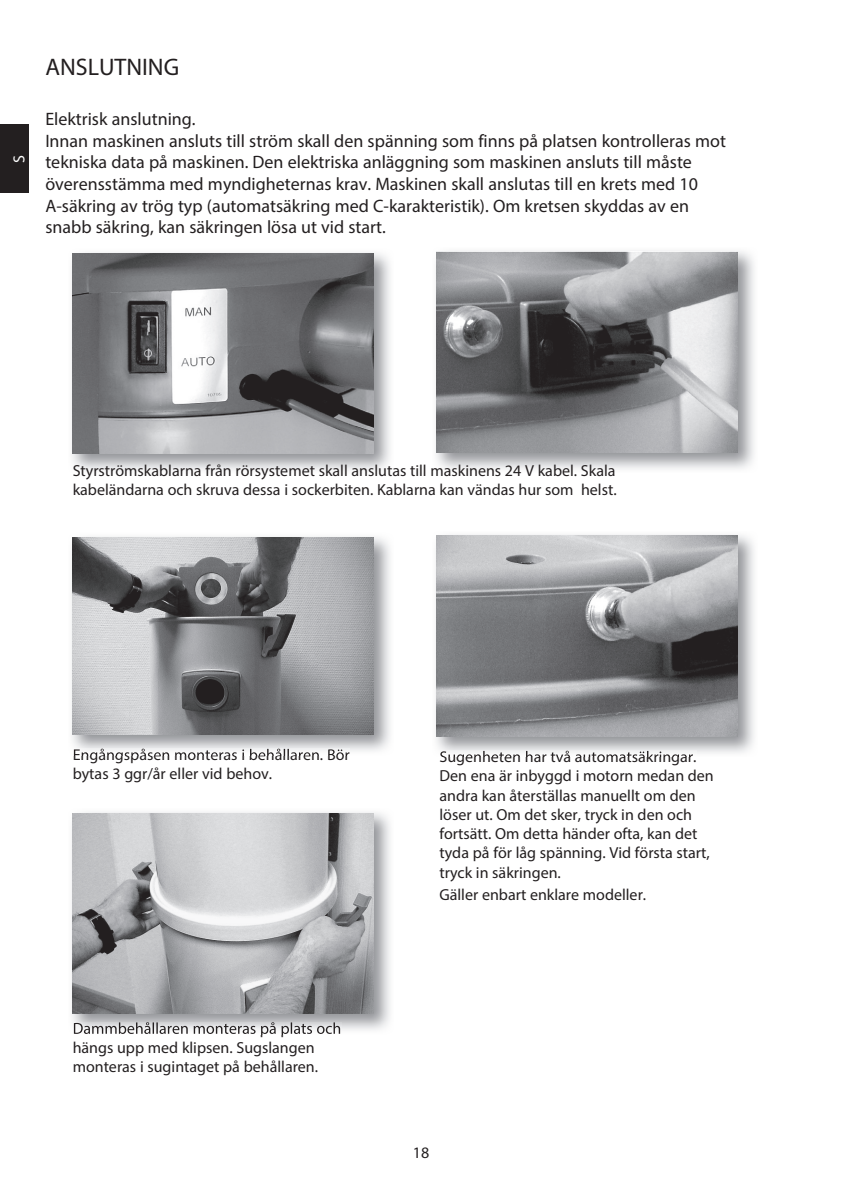
<style>
.page{position:relative;width:842px;height:1191px;background:#fff}
.page>*{position:absolute;margin:0;border:0;box-sizing:border-box;transform-origin:0 0}
.t1{font:24px "Myriad Pro";color:#231f20}
.t2{font:18px/21.6px "Myriad Pro";color:#231f20}
.t3{font:16px/19.2px "Myriad Pro";color:#231f20}
.t4{font:16px "Myriad Pro";color:#fff}
</style>
<div class="page">
<div style="left:0;top:125px;width:28px;height:68px;background:#231f20"></div>
<img style="left:72px;top:253px;width:318px;height:217px">
<img style="left:73px;top:253px;width:300px;height:200px">
<img style="left:72px;top:537px;width:318px;height:218px">
<img style="left:74px;top:748px;width:276px;height:7px">
<img style="left:73px;top:537px;width:300px;height:197px">
<img style="left:72px;top:812px;width:318px;height:222px">
<img style="left:74px;top:1022px;width:267px;height:12px">
<img style="left:73px;top:813px;width:300px;height:200px">
<img style="left:436px;top:251px;width:318px;height:218px">
<img style="left:437px;top:252px;width:300px;height:200px">
<img style="left:436px;top:535px;width:318px;height:218px">
<img style="left:440px;top:750px;width:256px;height:6px">
<img style="left:437px;top:536px;width:300px;height:200px">
<p class="t4" style="left:9px;top:163px;width:9px;rotate:-90deg">S</p>
<h1 class="t1" style="left:45px;top:52px;width:135px">ANSLUTNING</h1>
<p class="t2" style="left:45px;top:108px;width:682px">Elektrisk anslutning.<br>Innan maskinen ansluts till ström skall den spänning som finns på platsen kontrolleras mot tekniska data på maskinen. Den elektriska anläggning som maskinen ansluts till måste överensstämma med myndigheternas krav. Maskinen skall anslutas till en krets med 10<br>A-säkring av trög typ (automatsäkring med C-karakteristik). Om kretsen skyddas av en snabb säkring, kan säkringen lösa ut vid start.</p>
<p class="t3" style="left:73px;top:461px;width:545px">Styrströmskablarna från rörsystemet skall anslutas till maskinens 24 V kabel. Skala kabeländarna och skruva dessa i sockerbiten. Kablarna kan vändas hur som helst.</p>
<p class="t3" style="left:73px;top:745px;width:278px">Engångspåsen monteras i behållaren. Bör bytas 3 ggr/år eller vid behov.</p>
<p class="t3" style="left:73px;top:1037px;width:247px">hängs upp med klipsen. Sugslangen monteras i sugintaget på behållaren.</p>
<p class="t3" style="left:439px;top:747px;width:276px">Sugenheten har två automatsäkringar.<br>Den ena är inbyggd i motorn medan den andra kan återställas manuellt om den löser ut. Om det sker, tryck in den och fortsätt. Om detta händer ofta, kan det tyda på för låg spänning. Vid första start, tryck in säkringen.</p>
<p class="t3" style="left:439px;top:884px;width:208px">Gäller enbart enklare modeller.</p>
<p class="t3" style="left:413px;top:1142px;width:18px">18</p>
</div>
